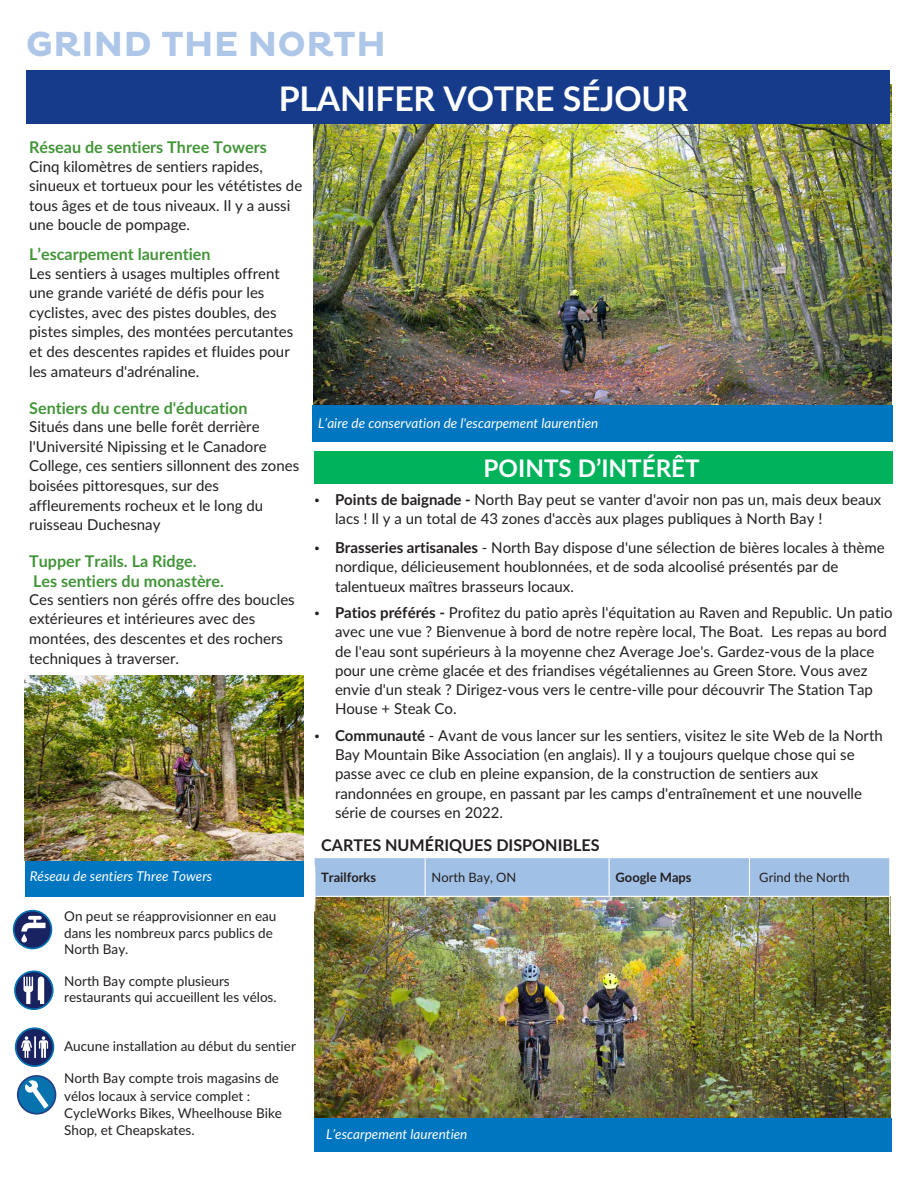
<style>
.page{position:relative;width:918px;height:1188px;background:#fff}
.page>*{position:absolute;margin:0;border:0;box-sizing:border-box;transform-origin:0 0}
.t1{font:700 35.55px "Pluto";color:#aec7e8}
.t2{font:700 33.9px "Lato";letter-spacing:-.01em;color:#fff}
.t3{font:700 24.15px "Lato";color:#fff}
.t4{font:700 16.2px "Lato";color:#439539}
.t5{font:700 16.2px "Lato";color:#231f20}
.t6{font:15px/19.6px "Lato";color:#231f20}
.t7{font:13.5px/16.2px "Lato";color:#231f20}
.t8{font:italic 13.5px "Lato";color:#fff}
.t9{font:12.9px "Lato";color:#231f20}
.t10{font:700 12.9px "Lato";color:#231f20}
.s1{font-weight:700}
</style>
<div class="page">
<img style="left:314px;top:84px;width:578px;height:321px">
<img style="left:314px;top:897px;width:576px;height:221px">
<div style="left:26px;top:70px;width:864px;height:54px;background:#153b8a"></div>
<div style="left:314px;top:451px;width:578px;height:32px;background:#00b25a"></div>
<div style="left:313px;top:405px;width:580px;height:37px;background:#0076c0"></div>
<div style="left:315px;top:858px;width:574px;height:38px;background:#a1c0e5"></div>
<hr style="left:314px;top:873px;width:1px;height:39px;background:#fff">
<hr style="left:425px;top:858px;width:1px;height:38px;background:#fff">
<hr style="left:749px;top:858px;width:1px;height:38px;background:#fff">
<hr style="left:889px;top:897px;width:1px;height:38px;background:#fff">
<hr style="left:609px;top:858px;width:1px;height:38px;background:#fff">
<div style="left:314px;top:1118px;width:577px;height:34px;background:#0076c0"></div>
<svg style="left:14px;top:911px;width:37px;height:37px"></svg>
<div style="left:13px;top:910px;width:39px;height:39px;border:2px solid #0672b0;border-radius:50%"></div>
<svg style="left:21px;top:916px;width:24px;height:26px"></svg>
<div style="left:25px;top:859px;width:278px;height:37px;background:#0076c0"></div>
<svg style="left:18px;top:1076px;width:38px;height:38px"></svg>
<div style="left:17px;top:1075px;width:39px;height:40px;border:2px solid #224084;border-radius:50%"></div>
<svg style="left:25px;top:1081px;width:23px;height:27px"></svg>
<svg style="left:16px;top:1028px;width:37px;height:38px"></svg>
<div style="left:15px;top:1027px;width:39px;height:40px;border:2px solid #0672b0;border-radius:50%"></div>
<svg style="left:21px;top:1036px;width:27px;height:22px"></svg>
<svg style="left:15px;top:971px;width:38px;height:38px"></svg>
<div style="left:14px;top:971px;width:40px;height:39px;border:2px solid #0672b0;border-radius:50%"></div>
<svg style="left:23px;top:976px;width:21px;height:28px"></svg>
<img style="left:25px;top:675px;width:278px;height:186px">
<h1 class="t1" style="left:26px;top:29px;width:362px">GRIND THE NORTH</h1>
<h2 class="t2" style="left:279px;top:84px;width:411px">PLANIFER VOTRE SÉJOUR</h2>
<p class="t4" style="left:29px;top:140px;width:239px">Réseau de sentiers Three Towers</p>
<p class="t6" style="left:29px;top:157px;width:275px">Cinq kilomètres de sentiers rapides, sinueux et tortueux pour les vététistes de tous âges et de tous niveaux. Il y a aussi une boucle de pompage.</p>
<p class="t6" style="left:29px;top:264px;width:265px">Les sentiers à usages multiples offrent une grande variété de défis pour les cyclistes, avec des pistes doubles, des pistes simples, des montées percutantes et des descentes rapides et fluides pour les amateurs d'adrénaline.</p>
<p class="t4" style="left:29px;top:247px;width:183px">L’escarpement laurentien</p>
<p class="t4" style="left:29px;top:401px;width:220px">Sentiers du centre d'éducation</p>
<p class="t6" style="left:29px;top:418px;width:272px">Situés dans une belle forêt derrière l'Université Nipissing et le Canadore College, ces sentiers sillonnent des zones boisées pittoresques, sur des affleurements rocheux et le long du ruisseau Duchesnay</p>
<p class="t4" style="left:29px;top:554px;width:169px">Tupper Trails. La Ridge.</p>
<p class="t4" style="left:33px;top:574px;width:192px">Les sentiers du monastère.</p>
<p class="t6" style="left:29px;top:590px;width:267px">Ces sentiers non gérés offre des boucles extérieures et intérieures avec des montées, des descentes et des rochers techniques à traverser.</p>
<p class="t8" style="left:30px;top:870px;width:184px">Réseau de sentiers Three Towers</p>
<p class="t7" style="left:64px;top:909px;width:214px">On peut se réapprovisionner en eau dans les nombreux parcs publics de<br>North Bay.</p>
<p class="t7" style="left:64px;top:974px;width:214px">North Bay compte plusieurs restaurants qui accueillent les vélos.</p>
<p class="t7" style="left:64px;top:1039px;width:233px">Aucune installation au début du sentier</p>
<p class="t7" style="left:64px;top:1071px;width:219px;line-height:17.4px">North Bay compte trois magasins de vélos locaux à service complet :<br>CycleWorks Bikes, Wheelhouse Bike<br>Shop, et Cheapskates.</p>
<p class="t8" style="left:318px;top:417px;width:282px">L’aire de conservation de l'escarpement laurentien</p>
<h3 class="t3" style="left:484px;top:458px;width:218px">POINTS D’INTÉRÊT</h3>
<p class="t6" style="left:335px;top:491px;width:548px;line-height:19.2px"><span class="s1">Points de baignade -</span> North Bay peut se vanter d'avoir non pas un, mais deux beaux lacs ! Il y a un total de 43 zones d'accès aux plages publiques à North Bay !</p>
<p class="t6" style="left:335px;top:539px;width:551px;line-height:19.2px"><span class="s1">Brasseries artisanales</span> - North Bay dispose d'une sélection de bières locales à thème nordique, délicieusement houblonnées, et de soda alcoolisé présentés par de talentueux maîtres brasseurs locaux.</p>
<p class="t6" style="left:335px;top:604px;width:559px;line-height:19.2px"><span class="s1">Patios préférés -</span> Profitez du patio après l'équitation au Raven and Republic. Un patio avec une vue ? Bienvenue à bord de notre repère local, The Boat. Les repas au bord de l'eau sont supérieurs à la moyenne chez Average Joe's. Gardez-vous de la place pour une crème glacée et des friandises végétaliennes au Green Store. Vous avez envie d'un steak ? Dirigez-vous vers le centre-ville pour découvrir The Station Tap House + Steak Co.</p>
<p class="t6" style="left:335px;top:727px;width:549px;line-height:19.2px"><span class="s1">Communauté</span> - Avant de vous lancer sur les sentiers, visitez le site Web de la North Bay Mountain Bike Association (en anglais). Il y a toujours quelque chose qui se passe avec ce club en pleine expansion, de la construction de sentiers aux randonnées en groupe, en passant par les camps d'entraînement et une nouvelle série de courses en 2022.</p>
<p class="t5" style="left:321px;top:838px;width:280px">CARTES NUMÉRIQUES DISPONIBLES</p>
<p class="t10" style="left:321px;top:872px;width:57px">Trailforks</p>
<p class="t9" style="left:432px;top:872px;width:86px">North Bay, ON</p>
<p class="t10" style="left:616px;top:872px;width:78px">Google Maps</p>
<p class="t9" style="left:759px;top:872px;width:92px">Grind the North</p>
<p class="t8" style="left:326px;top:1128px;width:143px">L’escarpement laurentien</p>
</div>
